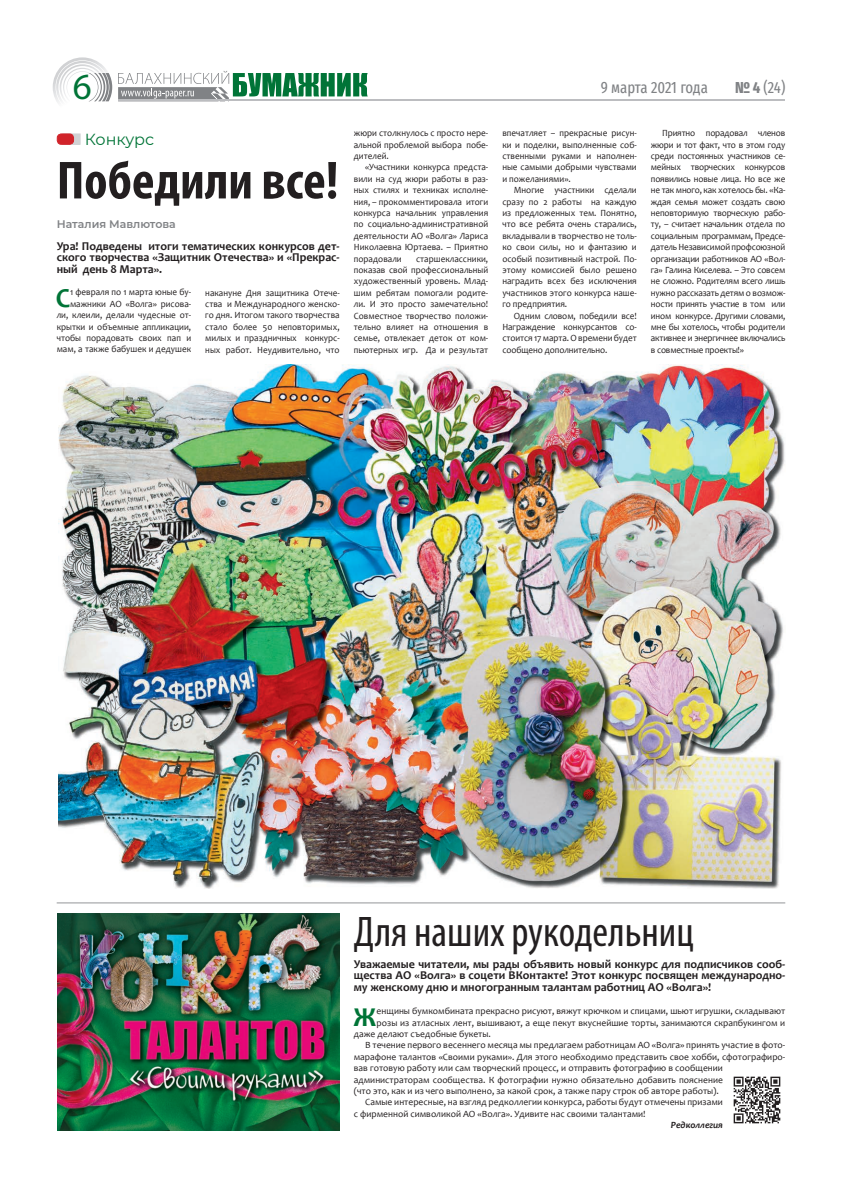
<style>
.page{position:relative;width:842px;height:1191px;background:#fff}
.page>*{position:absolute;margin:0;border:0;box-sizing:border-box;transform-origin:0 0}
.t1{font:700 condensed 54px "Myriad Pro";color:#231f20}
.t2{font:condensed 43px "Myriad Pro";color:#231f20}
.t3{font:37px "Myriad Pro";color:#007437}
.t4{font:700 27.4px "Candara";color:#007437}
.t5{font:700 27.4px "Candara";color:#007437;scale:.96 1}
.t6{font:extra-condensed 16px "Fira Sans";letter-spacing:-.01em;color:#808285}
.t7{font:16px "Montserrat";color:#007437}
.t8{font:700 12px/11.4px "Candara";color:#231f20;text-align:justify}
.t9{font:600 11px "Montserrat";color:#808285}
.t10{font:9.5px/11.4px "Candara";color:#231f20;text-align:justify;scale:.96 1}
.t11{font:9.5px "Candara";color:#231f20}
.t12{font:italic 700 9.5px "Candara";color:#231f20}
.s1{font-weight:700}
</style>
<div class="page">
<svg style="left:53px;top:57px;width:59px;height:46px"></svg>
<svg style="left:118px;top:71px;width:250px;height:28px"></svg>
<hr style="left:118px;top:99px;width:666px;height:2px;background:#bcbdc0">
<img style="left:57px;top:913px;width:282px;height:217px">
<div style="left:63px;top:134px;width:17px;height:10px;background:#d1d2d4"></div>
<div style="left:62px;top:133px;width:19px;height:12px;border:1px solid #d1d2d4"></div>
<div style="left:57px;top:134px;width:17px;height:10px;background:#d1232a;border-radius:4px"></div>
<div style="left:57px;top:133px;width:17px;height:12px;border:1px solid #d1232a;border-radius:4px"></div>
<hr style="left:57px;top:902px;width:728px;height:1px;background:#939598">
<img style="left:58px;top:364px;width:727px;height:525px">
<img style="left:733px;top:1076px;width:48px;height:48px">
<h3 class="t3" style="left:73px;top:63px;width:20px">6</h3>
<h3 class="t6" style="left:601px;top:76px;width:109px">9 марта 2021 года</h3>
<h3 class="t6" style="left:735px;top:76px;width:52px"><span class="s1">№ 4</span> (24)</h3>
<h3 class="t7" style="left:85px;top:128px;width:71px">Конкурс</h3>
<h1 class="t1" style="left:57px;top:147px;width:283px">Победили все!</h1>
<p class="t9" style="left:57px;top:216px;width:121px">Наталия Мавлютова</p>
<p class="t8" style="left:57px;top:240px;width:284px">Ура! Подведены итоги тематических конкурсов дет&shy;ского творчества «Защитник Отечества» и «Прекрас&shy;ный день 8 Марта».</p>
<p class="t10" style="left:57px;top:286px;width:141px;text-align:right">1 февраля по 1 марта юные бу&shy;мажники АО «Волга» рисова&shy;ли, клеили, делали чудесные от&shy;крытки и объемные аппликации, чтобы порадовать своих пап и мам, а также бабушек и дедушек</p>
<p class="t10" style="left:205px;top:287px;width:141px">накануне Дня защитника Отече&shy;ства и Международного женско&shy;го дня. Итогом такого творчества стало более 50 неповторимых, милых и праздничных конкурс&shy;ных работ. Неудивительно, что</p>
<h3 class="t5" style="left:56px;top:280px;width:16px">С</h3>
<p class="t10" style="left:354px;top:127px;width:141px">жюри столкнулось с просто нере&shy;альной проблемой выбора побе&shy;дителей.</p>
<p class="t10" style="left:354px;top:161px;width:141px;text-indent:11px">«Участники конкурса предста&shy;вили на суд жюри работы в раз&shy;ных стилях и техниках исполне&shy;ния, – прокомментировала итоги конкурса начальник управления по социально-административной деятельности АО «Волга» Лариса Николаевна Юртаева. – Приятно порадовали</p>
<p class="t10" style="left:354px;top:253px;width:141px;text-indent:62px">старшеклассники, показав свой профессиональный художественный уровень. Млад&shy;шим ребятам помогали родите&shy;ли. И это просто замечательно!<br>Совместное творчество положи&shy;тельно влияет на отношения в семье, отвлекает деток от ком&shy;пьютерных игр. Да и результат</p>
<p class="t10" style="left:502px;top:127px;width:141px">впечатляет – прекрасные рисун&shy;ки и поделки, выполненные соб&shy;ственными руками и наполнен&shy;ные самыми добрыми чувствами и пожеланиями».</p>
<p class="t10" style="left:502px;top:184px;width:141px;text-indent:11px">Многие участники сделали сразу по 2 работы на каждую из предложенных тем. Понятно, что все ребята очень старались, вкладывали в творчество не толь&shy;ко свои силы, но и фантазию и особый позитивный настрой. По&shy;этому комиссией было решено наградить всех без исключения участников этого конкурса наше&shy;го предприятия.</p>
<p class="t10" style="left:502px;top:310px;width:141px;text-indent:11px">Одним словом, победили все!<br>Награждение конкурсантов со&shy;стоится 17 марта. О времени будет сообщено дополнительно.</p>
<p class="t10" style="left:651px;top:127px;width:142px;text-indent:11px">Приятно порадовал членов жюри и тот факт, что в этом году среди постоянных участников се&shy;мейных творческих конкурсов появились новые лица. Но все же не так много, как хотелось бы. «Ка&shy;ждая семья может создать свою неповторимую творческую рабо&shy;ту, – считает начальник отдела по социальным программам, Предсе&shy;датель Независимой профсоюзной организации работников АО «Вол&shy;га» Галина Киселева. – Это совсем не сложно. Родителям всего лишь нужно рассказать детям о возмож&shy;ности принять участие в том или ином конкурсе. Другими словами, мне бы хотелось, чтобы родители активнее и энергичнее включались в совместные проекты!»</p>
<h2 class="t2" style="left:354px;top:905px;width:342px">Для наших рукодельниц</h2>
<p class="t8" style="left:354px;top:958px;width:433px">Уважаемые читатели, мы рады объявить новый конкурс для подписчиков сооб&shy;щества АО «Волга» в соцети ВКонтакте! Этот конкурс посвящен международно&shy;му женскому дню и многогранным талантам работниц АО «Волга»!</p>
<h3 class="t4" style="left:353px;top:999px;width:25px">Ж</h3>
<p class="t11" style="left:377px;top:1005px;width:410px">енщины бумкомбината прекрасно рисуют, вяжут крючком и спицами, шьют игрушки, складывают</p>
<p class="t11" style="left:377px;top:1016px;width:410px">розы из атласных лент, вышивают, а еще пекут вкуснейшие торты, занимаются скрапбукингом и</p>
<p class="t11" style="left:354px;top:1028px;width:139px">даже делают съедобные букеты.</p>
<p class="t11" style="left:365px;top:1039px;width:422px">В течение первого весеннего месяца мы предлагаем работницам АО «Волга» принять участие в фото-</p>
<p class="t11" style="left:354px;top:1050px;width:433px">марафоне талантов «Своими руками». Для этого необходимо представить свое хобби, сфотографиро-</p>
<p class="t11" style="left:354px;top:1062px;width:371px">вав готовую работу или сам творческий процесс, и отправить фотографию в сообщении</p>
<p class="t11" style="left:354px;top:1073px;width:371px">администраторам сообщества. К фотографии нужно обязательно добавить пояснение</p>
<p class="t11" style="left:354px;top:1085px;width:367px">(что это, как и из чего выполнено, за какой срок, а также пару строк об авторе работы).</p>
<p class="t11" style="left:365px;top:1096px;width:359px">Самые интересные, на взгляд редколлегии конкурса, работы будут отмечены призами</p>
<p class="t11" style="left:354px;top:1107px;width:293px">с фирменной символикой АО «Волга». Удивите нас своими талантами!</p>
<p class="t12" style="left:671px;top:1119px;width:54px">Редколлегия</p>
</div>
